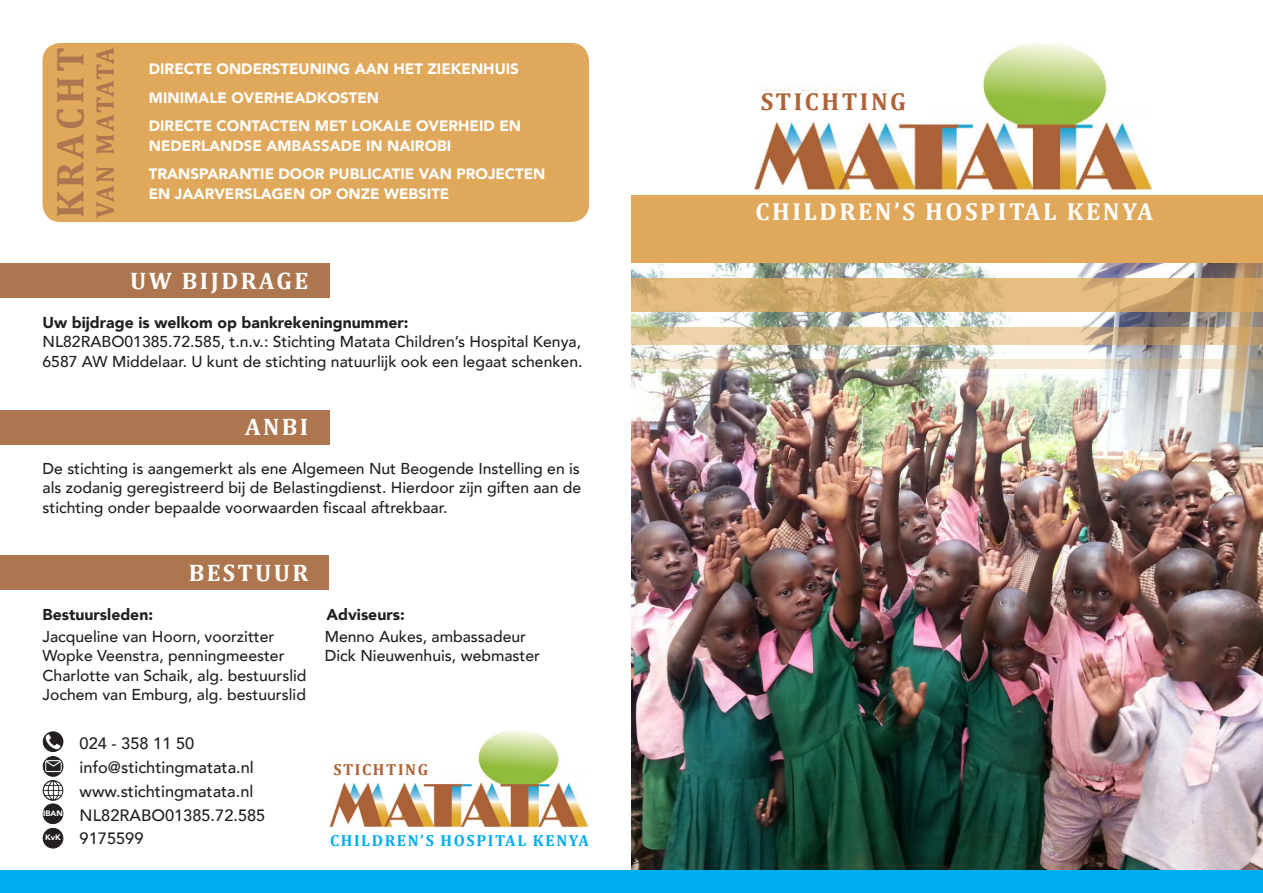
<style>
.page{position:relative;width:1263px;height:893px;background:#fff}
.page>*{position:absolute;margin:0;border:0;box-sizing:border-box;transform-origin:0 0}
.t1{font:700 38.85px "Cambria";letter-spacing:.1em;color:#ad764f}
.t2{font:700 25.5px "Cambria";letter-spacing:.015em;color:#ad764f}
.t3{font:700 24.6px "Cambria";letter-spacing:.1em;color:#fff}
.t4{font:700 24.6px "Cambria";letter-spacing:.1em;color:#af6236}
.t5{font:700 24px "Cambria";letter-spacing:.1em;color:#fff}
.t6{font:500 16.35px/23.9px "Avenir";color:#231f20}
.t7{font:700 16.05px "Cambria";letter-spacing:.1em;color:#00aeef}
.t8{font:700 16.05px "Cambria";letter-spacing:.1em;color:#af6236}
.t9{font:500 15.75px/19.5px "Avenir";color:#231f20}
.t10{font:900 15.75px "Avenir";color:#231f20}
.t11{font:900 15px/28.5px "Avenir";color:#fff}
.t12{font:900 7.8px "Avenir";color:#fff}
</style>
<div class="page">
<div style="left:0;top:555px;width:328px;height:34px;background:#ad764f"></div>
<div style="left:0;top:410px;width:329px;height:34px;background:#ad764f"></div>
<div style="left:43px;top:43px;width:546px;height:179px;background:#dfa85b;border-radius:18px"></div>
<div style="left:0;top:263px;width:329px;height:34px;background:#ad764f"></div>
<div style="left:631px;top:196px;width:632px;height:67px;background:#dfa85b"></div>
<img style="left:631px;top:263px;width:632px;height:608px">
<svg style="left:631px;top:278px;width:632px;height:34px;background:#d8b076"></svg>
<svg style="left:631px;top:327px;width:632px;height:17px;background:#d3ba91"></svg>
<svg style="left:631px;top:359px;width:632px;height:10px;background:#d1c4ac"></svg>
<div style="left:0;top:871px;width:1263px;height:22px;background:#00aeef"></div>
<img style="left:43px;top:732px;width:20px;height:19px;border-radius:10px">
<div style="left:43px;top:731px;width:20px;height:21px;border:1px solid #231f20;border-radius:50%"></div>
<img style="left:43px;top:757px;width:20px;height:19px;border-radius:10px">
<div style="left:43px;top:756px;width:20px;height:21px;border:1px solid #231f20;border-radius:50%"></div>
<img style="left:43px;top:781px;width:20px;height:19px;border-radius:10px">
<div style="left:43px;top:780px;width:20px;height:21px;border:1px solid #231f20;border-radius:50%"></div>
<div style="left:43px;top:804px;width:20px;height:20px;background:#231f20;border-radius:50%"></div>
<div style="left:43px;top:803px;width:20px;height:21px;border:1px solid #231f20;border-radius:50%"></div>
<div style="left:43px;top:828px;width:20px;height:20px;background:#231f20;border-radius:50%"></div>
<div style="left:43px;top:828px;width:20px;height:20px;border:1px solid #231f20;border-radius:50%"></div>
<img style="left:754px;top:43px;width:398px;height:148px">
<div style="left:754px;top:91px;width:174px;height:31px;background:#fff"></div>
<img style="left:329px;top:731px;width:259px;height:97px">
<div style="left:329px;top:762px;width:113px;height:20px;background:#fff"></div>
<h1 class="t1" style="left:46px;top:218px;width:173px;rotate:-90deg">KRACHT</h1>
<h2 class="t2" style="left:90px;top:218px;width:172px;rotate:-90deg">VAN MATATA</h2>
<p class="t11" style="left:149px;top:54px;width:374px">DIRECTE ONDERSTEUNING AAN HET ZIEKENHUIS<br>MINIMALE OVERHEADKOSTEN<br>DIRECTE CONTACTEN MET LOKALE OVERHEID EN</p>
<p class="t11" style="left:149px;top:131px;width:398px">NEDERLANDSE AMBASSADE IN NAIROBI<br>TRANSPARANTIE DOOR PUBLICATIE VAN PROJECTEN</p>
<p class="t11" style="left:149px;top:179px;width:302px">EN JAARVERSLAGEN OP ONZE WEBSITE</p>
<h3 class="t5" style="left:130px;top:266px;width:180px">UW BIJDRAGE</h3>
<p class="t10" style="left:43px;top:309px;width:367px">UW BIJDRAGE IS WELKOM OP BANKREKENINGNUMMER:</p>
<p class="t9" style="left:43px;top:331px;width:541px">NL82RABO01385.72.585, t.n.v.: Stichting Matata Children’s Hospital Kenya,<br>6587 AW Middelaar. U kunt de stichting natuurlijk ook een legaat schenken.</p>
<h3 class="t5" style="left:245px;top:412px;width:65px">ANBI</h3>
<p class="t9" style="left:43px;top:458px;width:540px;text-align:justify">De stichting is aangemerkt als ene Algemeen Nut Beogende Instelling en is als zodanig geregistreerd bij de Belastingdienst. Hierdoor zijn giften aan de stichting onder bepaalde voorwaarden fiscaal aftrekbaar.</p>
<h3 class="t5" style="left:189px;top:558px;width:121px">BESTUUR</h3>
<p class="t10" style="left:43px;top:600px;width:112px">BESTUURSLEDEN:</p>
<p class="t10" style="left:327px;top:600px;width:80px">ADVISEURS:</p>
<p class="t9" style="left:43px;top:626px;width:266px">Jacqueline van Hoorn, voorzitter Wopke Veenstra, penningmeester Charlotte van Schaik, alg. bestuurslid Jochem van Emburg, alg. bestuurslid</p>
<p class="t9" style="left:325px;top:626px;width:217px">Menno Aukes, ambassadeur<br>Dick Nieuwenhuis, webmaster</p>
<p class="t12" style="left:43px;top:806px;width:6px">IBAN</p>
<p class="t12" style="left:45px;top:831px;width:17px">KVK</p>
<p class="t6" style="left:80px;top:731px;width:187px">024 - 358 11 50 info@stichtingmatata.nl www.stichtingmatata.nl<br>NL82RABO01385.72.585<br>9175599</p>
<p class="t8" style="left:333px;top:759px;width:96px">STICHTING</p>
<p class="t7" style="left:330px;top:831px;width:260px">CHILDREN’S HOSPITAL KENYA</p>
<h3 class="t4" style="left:761px;top:87px;width:147px">STICHTING</h3>
<h3 class="t3" style="left:755px;top:197px;width:399px">CHILDREN’S HOSPITAL KENYA</h3>
</div>
